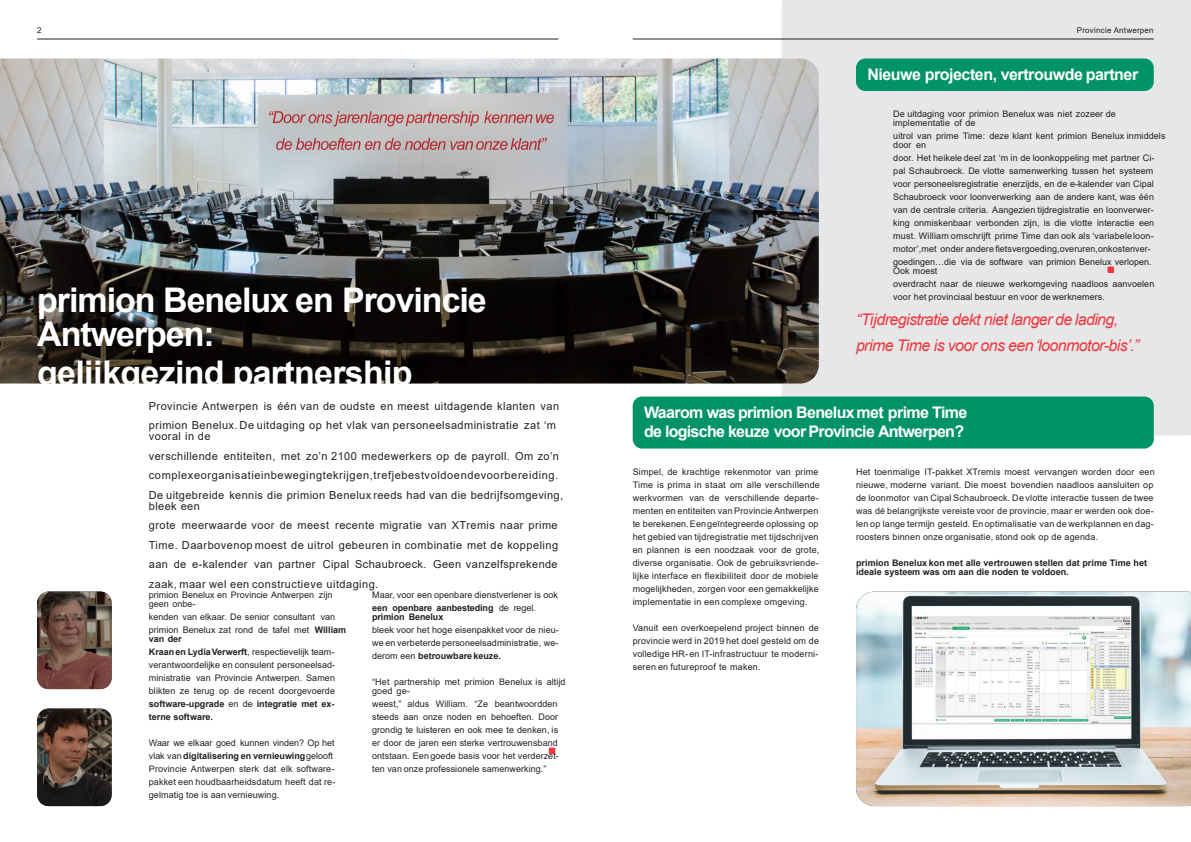
<style>
.page{position:relative;width:1191px;height:842px;background:#fff}
.page>*{position:absolute;margin:0;border:0;box-sizing:border-box;transform-origin:0 0}
.t1{font:700 34px/34px "Arial";letter-spacing:-.03em;color:#fff}
.t2{font:700 16px/19.2px "Arial";letter-spacing:-.04em;color:#fff}
.t3{font:italic 16px/26px "Arial";letter-spacing:-.04em;color:#ef373e}
.t4{font:11px/19.5px "Arial";letter-spacing:.04em;color:#231f20}
.t5{font:9px/13px "Arial";letter-spacing:.01em;color:#231f20}
.t6{font:700 9px/9px "Arial";letter-spacing:.005em;color:#231f20}
.t7{font:8px "Arial";letter-spacing:.025em;color:#231f20}
.s1{font-weight:700}
</style>
<div class="page">
<div style="left:781px;top:0;width:410px;height:436px;background:#e6e7e8"></div>
<img style="left:0;top:58px;width:819px;height:326px">
<svg style="left:549px;top:748px;width:6px;height:6px"></svg>
<div style="left:1107px;top:267px;width:7px;height:6px;background:#ef373e"></div>
<img style="left:37px;top:592px;width:75px;height:97px;border-radius:11px">
<img style="left:37px;top:709px;width:75px;height:97px;border-radius:11px">
<img style="left:856px;top:592px;width:335px;height:214px">
<div style="left:856px;top:58px;width:297px;height:33px;background:#009366;border-radius:9px"></div>
<div style="left:632px;top:396px;width:521px;height:52px;background:#009366;border-radius:9px"></div>
<img style="left:270px;top:112px;width:284px;height:38px">
<hr style="left:37px;top:39px;width:521px;height:1px;background:#231f20">
<hr style="left:632px;top:39px;width:521px;height:1px;background:#231f20">
<p class="t7" style="left:37px;top:27px;width:6px">2</p>
<p class="t7" style="left:1076px;top:27px;width:78px">Provincie Antwerpen</p>
<h1 class="t1" style="left:37px;top:286px;width:451px">primion Benelux en Provincie<br>Antwerpen:</h1>
<h1 class="t1" style="left:37px;top:359px;width:377px">gelĳkgezind partnership</h1>
<p class="t4" style="left:149px;top:397px;width:412px">Provincie Antwerpen is één van de oudste en meest uitdagende klanten van primion Benelux. De uitdaging op het vlak van personeelsadministratie zat ‘m</p>
<p class="t4" style="left:149px;top:427px;width:416px">vooral in de<br>verschillende entiteiten, met zo’n 2100 medewerkers op de payroll. Om zo’n complexeorganisatieinbewegingtekrijgen,trefjebestvoldoendevoorbereiding.<br>De uitgebreide kennis die primion Benelux reeds had van die bedrijfsomgeving,</p>
<p class="t4" style="left:149px;top:497px;width:411px">bleek een<br>grote meerwaarde voor de meest recente migratie van XTremis naar prime Time. Daarbovenop moest de uitrol gebeuren in combinatie met de koppeling aan de e-kalender van partner Cipal Schaubroeck. Geen vanzelfsprekende zaak, maar wel een constructieve uitdaging.</p>
<p class="t5" style="left:149px;top:591px;width:185px;line-height:9px">primion Benelux en Provincie Antwerpen zĳn geen onbe-</p>
<p class="t5" style="left:149px;top:611px;width:199px">kenden van elkaar. De senior consultant van primion Benelux zat rond de tafel met <span class="s1">William</span></p>
<p class="t5" style="left:149px;top:633px;width:188px"><span class="s1">van der<br>Kraanen LydiaVerwerft</span>, respectievelĳk team&shy;verantwoordelĳke en consulent personeelsad&shy;ministratie van Provincie Antwerpen. Samen blikten ze terug op de recent doorgevoerde <span class="s1">software-upgrade</span> en de <span class="s1">integratie met ex&shy;terne software.</span></p>
<p class="t5" style="left:149px;top:737px;width:188px">Waar we elkaar goed kunnen vinden? Op het vlak van <span class="s1">digitalisering en vernieuwing</span>gelooft Provincie Antwerpen sterk dat elk software&shy;pakket een houdbaarheidsdatum heeft dat re&shy;gelmatig toe is aan vernieuwing.</p>
<p class="t5" style="left:372px;top:589px;width:187px">Maar, voor een openbare dienstverlener is ook <span class="s1">een openbare aanbesteding</span> de regel.</p>
<p class="t6" style="left:372px;top:613px;width:73px">primion Benelux</p>
<p class="t5" style="left:372px;top:624px;width:188px;text-align:justify">bleek voor het hoge eisenpakket voor de nieu&shy;we en verbeterde personeelsadministratie, we&shy;derom een <span class="s1">betrouwbare keuze.</span></p>
<p class="t5" style="left:372px;top:678px;width:195px;line-height:9px">“Het partnership met primion Benelux is altĳd goed ge-</p>
<p class="t5" style="left:372px;top:698px;width:188px">weest,” aldus William. “Ze beantwoordden steeds aan onze noden en behoeften. Door grondig te luisteren en ook mee te denken, is er door de jaren een sterke vertrouwensband ontstaan. Een goede basis voor het verderzet&shy;ten van onze professionele samenwerking.”</p>
<h2 class="t2" style="left:867px;top:66px;width:272px">Nieuwe projecten, vertrouwde partner</h2>
<p class="t5" style="left:893px;top:110px;width:224px;line-height:9px">De uitdaging voor primion Benelux was niet zozeer de implementatie of de</p>
<p class="t5" style="left:893px;top:132px;width:274px;line-height:9px">uitrol van prime Time: deze klant kent primion Benelux inmiddels door en</p>
<p class="t5" style="left:893px;top:152px;width:263px">door. Het heikele deel zat ‘m in de loonkoppeling met partner Ci&shy;pal Schaubroeck. De vlotte samenwerking tussen het systeem voor personeelsregistratie enerzĳds, en de e-kalender van Cipal Schaubroeck voor loonverwerking aan de andere kant, was één van de centrale criteria. Aangezien tĳdregistratie en loonverwer&shy;king onmiskenbaar verbonden zĳn, is die vlotte interactie een must. William omschrĳft prime Time dan ook als ‘variabeleloon&shy;motor’,met onder andere fietsvergoeding,overuren,onkostenver&shy;goedingen…die via de software van primion Benelux verlopen.</p>
<p class="t5" style="left:893px;top:265px;width:263px">Ook moest<br>overdracht naar de nieuwe werkomgeving naadloos aanvoelen voor het provinciaal bestuur en voor de werknemers.</p>
<h2 class="t3" style="left:856px;top:308px;width:285px">“Tĳdregistratie dekt niet langer de lading, prime Time is voor ons een‘loonmotor-bis’.”</h2>
<h2 class="t2" style="left:644px;top:404px;width:325px">Waarom was primion Benelux met prime Time de logische keuze voor Provincie Antwerpen?</h2>
<p class="t5" style="left:632px;top:466px;width:189px">Simpel, de krachtige rekenmotor van prime Time is prima in staat om alle verschillende werkvormen van de verschillende departe&shy;menten en entiteiten van Provincie Antwerpen te berekenen.Eengeïntegreerde oplossing op het gebied van tijdregistratie met tijdschrijven en plannen is een noodzaak voor de grote, diverse organisatie. Ook de gebruiksvriende&shy;lijke interface en flexibiliteit door de mobiele mogelĳkheden, zorgen voor een gemakkelĳke implementatie in een complexe omgeving.</p>
<p class="t5" style="left:632px;top:622px;width:188px;text-align:justify">Vanuit een overkoepelend project binnen de provincie werd in 2019 het doel gesteld om de volledige HR- en IT-infrastructuur te moderni&shy;seren en futureproof te maken.</p>
<p class="t5" style="left:856px;top:466px;width:300px">Het toenmalige IT-pakket XTremis moest vervangen worden door een nieuwe, moderne variant. Die moest bovendien naadloos aansluiten op de loonmotor van Cipal Schaubroeck. De vlotte interactie tussen de twee was dé belangrĳkste vereiste voor de provincie, maar er werden ook doe&shy;len op lange termĳn gesteld. En optimalisatie van de werkplannen en dag&shy;roosters binnen onze organisatie, stond ook op de agenda.</p>
<p class="t6" style="left:856px;top:559px;width:292px">primion Benelux kon met alle vertrouwen stellen dat prime Time het ideale systeem was om aan die noden te voldoen.</p>
</div>
